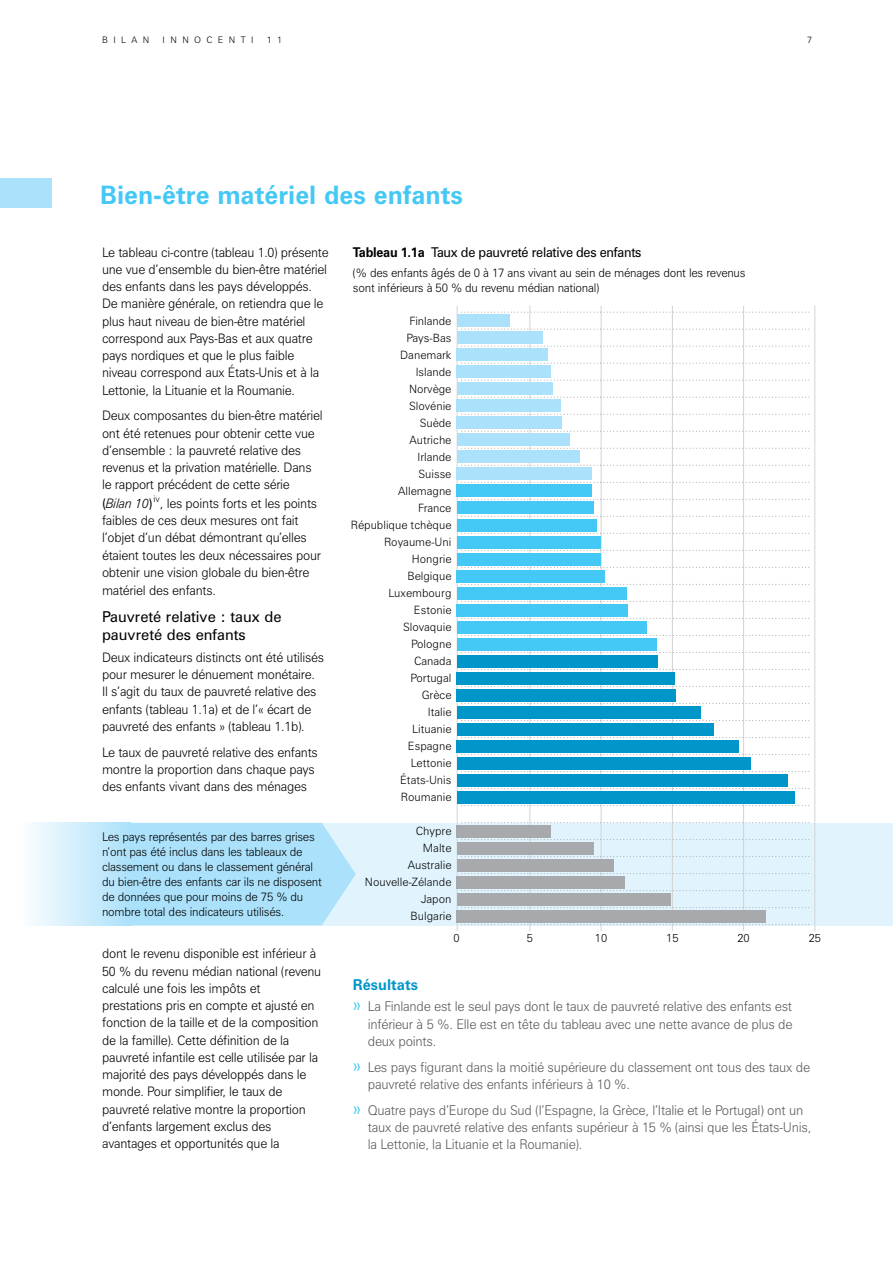
<style>
.page{position:relative;width:893px;height:1263px;background:#fff}
.page>*{position:absolute;margin:0;border:0;box-sizing:border-box;transform-origin:0 0}
.t1{font:700 25.5px "Zurich BT";color:#44c8f5}
.t2{font:15px/18.3px "Zurich BT";color:#000}
.t3{font:700 15px "Zurich BT";color:#0096c9}
.t4{font:300 13.5px/17.2px "Zurich BT";letter-spacing:-.02em;color:#58595b;scale:.95 1}
.t5{font:13.5px "Zurich BT";letter-spacing:-.02em;color:#000;scale:.95 1}
.t6{font:300 13.2px/17.2px "Zurich BT";letter-spacing:-.02em;color:#000;scale:.95 1}
.t7{font:300 12px/15px "Zurich BT";letter-spacing:-.02em;color:#000;scale:.95 1}
.t8{font:300 11.55px/17px "Zurich BT";color:#000;text-align:right}
.t9{font:300 9px "Zurich BT";letter-spacing:.6em;color:#000}
.s1{font-weight:400}
.s2{font-style:italic}
.s3{font-weight:700}
.s4{font-size:19.5px;color:#2ac5f4}
</style>
<div class="page">
<div style="left:0;top:179px;width:51px;height:29px;background:#abe1fa"></div>
<div style="left:20px;top:823px;width:873px;height:102px;background:#e1f4fd"></div>
<hr style="left:529px;top:306px;width:1px;height:625px;background:#d1d3d4">
<hr style="left:601px;top:306px;width:1px;height:625px;background:#d1d3d4">
<hr style="left:672px;top:306px;width:1px;height:625px;background:#d1d3d4">
<hr style="left:743px;top:306px;width:1px;height:625px;background:#d1d3d4">
<hr style="left:814px;top:306px;width:1px;height:625px;background:#d1d3d4">
<hr style="left:457px;top:306px;width:1px;height:625px;background:#d1d3d4">
<svg style="left:462px;top:907px;width:347px;height:1px"></svg>
<svg style="left:462px;top:890px;width:347px;height:1px"></svg>
<svg style="left:462px;top:924px;width:347px;height:1px"></svg>
<svg style="left:462px;top:873px;width:347px;height:1px"></svg>
<svg style="left:462px;top:856px;width:347px;height:1px"></svg>
<svg style="left:462px;top:839px;width:347px;height:1px"></svg>
<svg style="left:462px;top:822px;width:347px;height:1px"></svg>
<svg style="left:462px;top:805px;width:347px;height:1px"></svg>
<svg style="left:462px;top:788px;width:347px;height:1px"></svg>
<svg style="left:462px;top:771px;width:347px;height:1px"></svg>
<svg style="left:462px;top:754px;width:347px;height:1px"></svg>
<svg style="left:462px;top:737px;width:347px;height:1px"></svg>
<svg style="left:462px;top:720px;width:347px;height:1px"></svg>
<svg style="left:462px;top:703px;width:347px;height:1px"></svg>
<svg style="left:462px;top:686px;width:347px;height:1px"></svg>
<svg style="left:462px;top:669px;width:347px;height:1px"></svg>
<svg style="left:462px;top:652px;width:347px;height:1px"></svg>
<svg style="left:462px;top:635px;width:347px;height:1px"></svg>
<svg style="left:462px;top:618px;width:347px;height:1px"></svg>
<svg style="left:462px;top:601px;width:347px;height:1px"></svg>
<svg style="left:462px;top:584px;width:347px;height:1px"></svg>
<svg style="left:462px;top:567px;width:347px;height:1px"></svg>
<svg style="left:462px;top:550px;width:347px;height:1px"></svg>
<svg style="left:462px;top:533px;width:347px;height:1px"></svg>
<svg style="left:462px;top:516px;width:347px;height:1px"></svg>
<svg style="left:462px;top:499px;width:347px;height:1px"></svg>
<svg style="left:462px;top:482px;width:347px;height:1px"></svg>
<svg style="left:462px;top:465px;width:347px;height:1px"></svg>
<svg style="left:462px;top:448px;width:347px;height:1px"></svg>
<svg style="left:462px;top:431px;width:347px;height:1px"></svg>
<svg style="left:462px;top:414px;width:347px;height:1px"></svg>
<svg style="left:462px;top:397px;width:347px;height:1px"></svg>
<svg style="left:462px;top:380px;width:347px;height:1px"></svg>
<svg style="left:462px;top:363px;width:347px;height:1px"></svg>
<svg style="left:462px;top:346px;width:347px;height:1px"></svg>
<svg style="left:464px;top:329px;width:345px;height:1px"></svg>
<svg style="left:464px;top:312px;width:345px;height:1px"></svg>
<div style="left:457px;top:315px;width:52px;height:12px;background:#abe1fa"></div>
<div style="left:457px;top:332px;width:85px;height:12px;background:#abe1fa"></div>
<div style="left:457px;top:349px;width:91px;height:12px;background:#abe1fa"></div>
<div style="left:457px;top:366px;width:94px;height:12px;background:#abe1fa"></div>
<div style="left:457px;top:383px;width:95px;height:12px;background:#abe1fa"></div>
<div style="left:457px;top:400px;width:104px;height:12px;background:#abe1fa"></div>
<div style="left:457px;top:417px;width:105px;height:12px;background:#abe1fa"></div>
<div style="left:457px;top:434px;width:112px;height:12px;background:#abe1fa"></div>
<div style="left:457px;top:451px;width:122px;height:12px;background:#abe1fa"></div>
<div style="left:457px;top:468px;width:135px;height:12px;background:#abe1fa"></div>
<div style="left:457px;top:485px;width:135px;height:12px;background:#44c8f5"></div>
<div style="left:457px;top:502px;width:137px;height:12px;background:#44c8f5"></div>
<div style="left:457px;top:519px;width:139px;height:12px;background:#44c8f5"></div>
<div style="left:457px;top:536px;width:144px;height:12px;background:#44c8f5"></div>
<div style="left:457px;top:553px;width:144px;height:12px;background:#44c8f5"></div>
<div style="left:457px;top:570px;width:148px;height:12px;background:#44c8f5"></div>
<div style="left:457px;top:587px;width:169px;height:12px;background:#44c8f5"></div>
<div style="left:457px;top:604px;width:171px;height:12px;background:#44c8f5"></div>
<div style="left:457px;top:621px;width:189px;height:12px;background:#44c8f5"></div>
<div style="left:457px;top:638px;width:199px;height:12px;background:#44c8f5"></div>
<div style="left:457px;top:655px;width:201px;height:12px;background:#0096c9"></div>
<div style="left:457px;top:672px;width:218px;height:12px;background:#0096c9"></div>
<div style="left:457px;top:689px;width:219px;height:12px;background:#0096c9"></div>
<div style="left:457px;top:706px;width:243px;height:12px;background:#0096c9"></div>
<div style="left:457px;top:723px;width:256px;height:12px;background:#0096c9"></div>
<div style="left:457px;top:740px;width:282px;height:12px;background:#0096c9"></div>
<div style="left:457px;top:757px;width:293px;height:12px;background:#0096c9"></div>
<div style="left:457px;top:774px;width:330px;height:12px;background:#0096c9"></div>
<div style="left:457px;top:791px;width:337px;height:12px;background:#0096c9"></div>
<div style="left:457px;top:825px;width:94px;height:12px;background:#a7a9ac"></div>
<div style="left:457px;top:842px;width:137px;height:12px;background:#a7a9ac"></div>
<div style="left:457px;top:859px;width:156px;height:12px;background:#a7a9ac"></div>
<div style="left:457px;top:876px;width:168px;height:12px;background:#a7a9ac"></div>
<div style="left:457px;top:893px;width:213px;height:12px;background:#a7a9ac"></div>
<div style="left:457px;top:910px;width:309px;height:12px;background:#a7a9ac"></div>
<svg style="left:130px;top:823px;width:226px;height:102px;background:#afe2fa"></svg>
<div style="left:20px;top:823px;width:110px;height:102px;background:linear-gradient(to right,#fdfeff,#aee1fa)"></div>
<p class="t9" style="left:102px;top:34px;width:49px">Bilan</p>
<p class="t9" style="left:163px;top:34px;width:92px">I nnocenti</p>
<p class="t9" style="left:267px;top:34px;width:17px">1 1</p>
<p class="t9" style="left:807px;top:34px;width:6px">7</p>
<h1 class="t1" style="left:100px;top:179px;width:364px">Bien-être matériel des enfants</h1>
<p class="t6" style="left:102px;top:243px;width:240px">Le tableau ci-contre (tableau 1.0) présente une vue d’ensemble du bien-être matériel des enfants dans les pays développés.<br>De manière générale, on retiendra que le plus haut niveau de bien-être matériel correspond aux Pays-Bas et aux quatre pays nordiques et que le plus faible niveau correspond aux États-Unis et à la Lettonie, la Lituanie et la Roumanie.</p>
<p class="t6" style="left:102px;top:407px;width:234px">Deux composantes du bien-être matériel ont été retenues pour obtenir cette vue d’ensemble : la pauvreté relative des revenus et la privation matérielle. Dans le rapport précédent de cette série <span class="s1">(</span><span class="s2">Bilan 10</span><span class="s1">)</span></p>
<p class="t9" style="left:154px;top:493px;width:8px">iv</p>
<p class="t6" style="left:102px;top:494px;width:232px;text-indent:58px">, les points forts et les points faibles de ces deux mesures ont fait l’objet d’un débat démontrant qu’elles étaient toutes les deux nécessaires pour obtenir une vision globale du bien-être matériel des enfants.</p>
<p class="t2" style="left:102px;top:607px;width:181px">Pauvreté relative : taux de pauvreté des enfants</p>
<p class="t6" style="left:102px;top:648px;width:235px">Deux indicateurs distincts ont été utilisés pour mesurer le dénuement monétaire.<br>Il s’agit du taux de pauvreté relative des enfants (tableau 1.1a) et de l’« écart de pauvreté des enfants » (tableau 1.1b).</p>
<p class="t6" style="left:102px;top:743px;width:229px">Le taux de pauvreté relative des enfants montre la proportion dans chaque pays des enfants vivant dans des ménages</p>
<p class="t7" style="left:102px;top:829px;width:233px">Les pays représentés par des barres grises n’ont pas été inclus dans les tableaux de classement ou dans le classement général du bien-être des enfants car ils ne disposent de données que pour moins de 75 % du nombre total des indicateurs utilisés.</p>
<p class="t6" style="left:102px;top:945px;width:232px">dont le revenu disponible est inférieur à 50 % du revenu médian national (revenu calculé une fois les impôts et prestations pris en compte et ajusté en fonction de la taille et de la composition de la famille). Cette définition de la pauvreté infantile est celle utilisée par la majorité des pays développés dans le monde. Pour simplifier, le taux de pauvreté relative montre la proportion d’enfants largement exclus des avantages et opportunités que la</p>
<p class="t5" style="left:353px;top:244px;width:305px"><span class="s3">Tableau 1.1a</span> Taux de pauvreté relative des enfants</p>
<p class="t7" style="left:353px;top:265px;width:415px">(% des enfants âgés de 0 à 17 ans vivant au sein de ménages dont les revenus sont inférieurs à 50 % du revenu médian national)</p>
<p class="t8" style="left:351px;top:313px;width:102px">Finlande<br>Pays-Bas<br>Danemark<br>Islande<br>Norvège<br>Slovénie<br>Suède<br>Autriche<br>Irlande<br>Suisse<br>Allemagne<br>France<br>République tchèque<br>Royaume-Uni<br>Hongrie<br>Belgique<br>Luxembourg<br>Estonie<br>Slovaquie<br>Pologne<br>Canada<br>Portugal<br>Grèce<br>Italie<br>Lituanie<br>Espagne<br>Lettonie<br>États-Unis<br>Roumanie</p>
<p class="t8" style="left:365px;top:822px;width:88px">Chypre<br>Malte<br>Australie<br>Nouvelle-Zélande<br>Japon<br>Bulgarie</p>
<p class="t8" style="left:454px;top:929px;width:8px">0</p>
<p class="t8" style="left:527px;top:929px;width:8px">5</p>
<p class="t8" style="left:595px;top:929px;width:14px">10</p>
<p class="t8" style="left:666px;top:929px;width:14px">15</p>
<p class="t8" style="left:737px;top:929px;width:14px">20</p>
<p class="t8" style="left:809px;top:929px;width:14px">25</p>
<p class="t3" style="left:353px;top:975px;width:67px">Résultats</p>
<p class="t4" style="left:368px;top:998px;width:449px;text-align:justify;text-indent:-15px"><span class="s4">»</span> La Finlande est le seul pays dont le taux de pauvreté relative des enfants est inférieur à 5 %. Elle est en tête du tableau avec une nette avance de plus de deux points.</p>
<p class="t4" style="left:368px;top:1058px;width:467px;text-indent:-15px"><span class="s4">»</span> Les pays figurant dans la moitié supérieure du classement ont tous des taux de pauvreté relative des enfants inférieurs à 10 %.</p>
<p class="t4" style="left:368px;top:1101px;width:468px;text-indent:-15px"><span class="s4">»</span> Quatre pays d’Europe du Sud (l’Espagne, la Grèce, l’Italie et le Portugal) ont un taux de pauvreté relative des enfants supérieur à 15 % (ainsi que les États-Unis, la Lettonie, la Lituanie et la Roumanie).</p>
</div>
